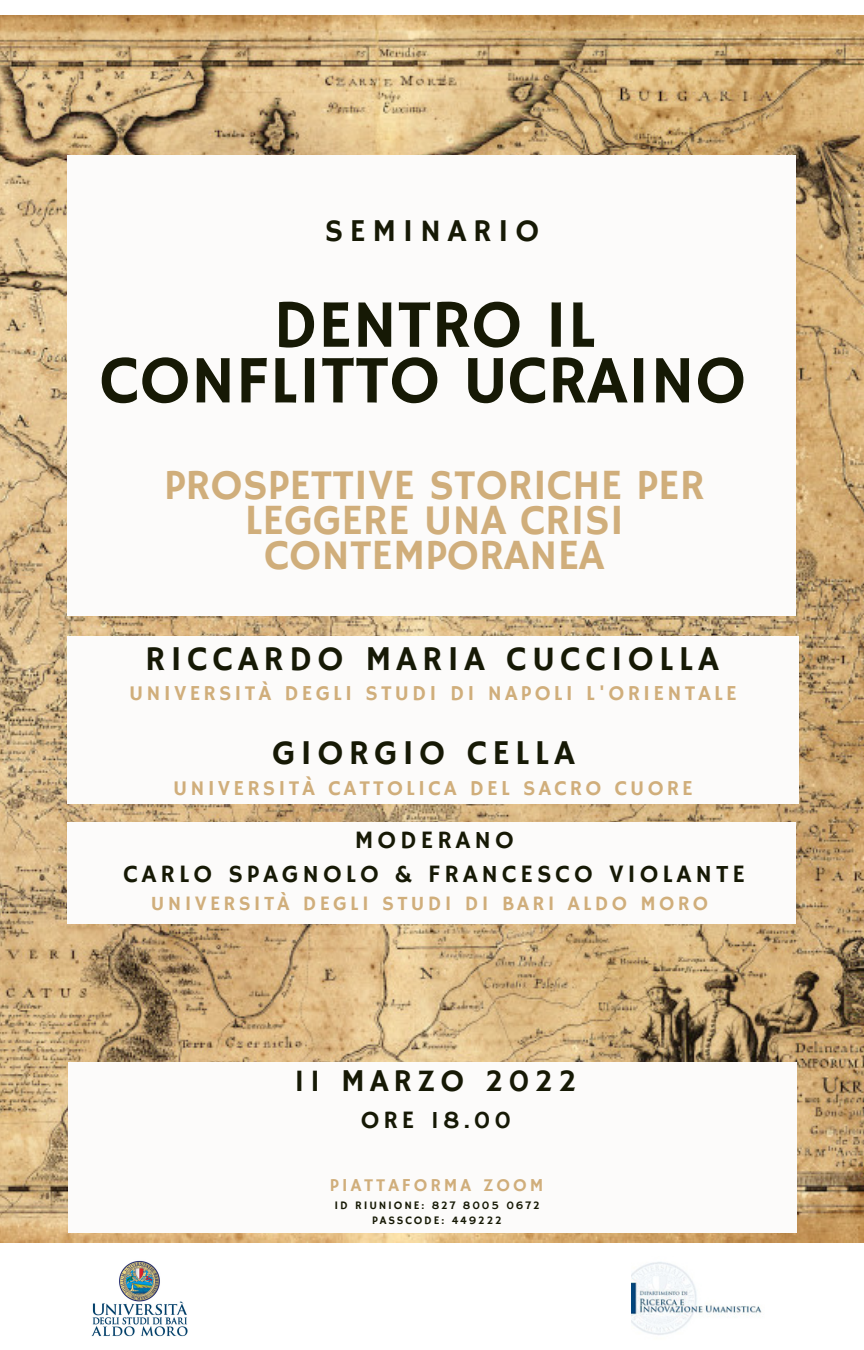
<style>
.page{position:relative;width:864px;height:1350px;background:#fff}
.page>*{position:absolute;margin:0;border:0;box-sizing:border-box;transform-origin:0 0}
.t1{font:68.17px/55.8px "Hammersmith One";color:#161905;text-align:center}
.t2{font:42.98px/35.6px "Hammersmith One";color:#d0ae7b;text-align:center}
.t3{font:34.65px "Hammersmith One";letter-spacing:.15em;color:#161905}
.t4{font:31.72px "Hammersmith One";letter-spacing:.16em;color:#161905}
.t5{font:31.72px "Hammersmith One";letter-spacing:.21em;color:#161905}
.t6{font:24.97px "Hammersmith One";letter-spacing:.16em;color:#161905}
.t7{font:21.15px "Hammersmith One";letter-spacing:.15em;color:#d0ae7b}
.t8{font:20.47px "Hammersmith One";letter-spacing:.16em;color:#d0ae7b}
.t9{font:18.22px "Hammersmith One";letter-spacing:.16em;color:#d0ae7b}
.t10{font:11.47px "Hammersmith One";letter-spacing:.16em;color:#161905}
</style>
<div class="page">
<img style="left:0;top:16px;width:864px;height:1227px">
<div style="left:68px;top:155px;width:728px;height:461px;background:#fcfbfa"></div>
<div style="left:68px;top:637px;width:731px;height:166px;background:#fcfbfa"></div>
<div style="left:67px;top:823px;width:729px;height:101px;background:#fcfbfa"></div>
<img style="left:91px;top:1260px;width:97px;height:77px">
<img style="left:631px;top:1262px;width:131px;height:73px">
<div style="left:69px;top:1062px;width:728px;height:171px;background:#fcfbfa"></div>
<p class="t5" style="left:325px;top:213px;width:216px">SEMINARIO</p>
<p class="t1" style="left:100px;top:300px;width:648px">DENTRO IL<br>CONFLITTO UCRAINO</p>
<p class="t2" style="left:164px;top:469px;width:542px">PROSPETTIVE STORICHE PER<br>LEGGERE UNA CRISI<br>CONTEMPORANEA</p>
<p class="t3" style="left:145px;top:639px;width:575px">RICCARDO MARIA CUCCIOLLA</p>
<p class="t7" style="left:129px;top:681px;width:609px">UNIVERSITÀ DEGLI STUDI DI NAPOLI L'ORIENTALE</p>
<p class="t3" style="left:272px;top:733px;width:304px">GIORGIO CELLA</p>
<p class="t7" style="left:173px;top:776px;width:521px">UNIVERSITÀ CATTOLICA DEL SACRO CUORE</p>
<p class="t6" style="left:355px;top:825px;width:160px">MODERANO</p>
<p class="t6" style="left:123px;top:859px;width:623px">CARLO SPAGNOLO &amp; FRANCESCO VIOLANTE</p>
<p class="t8" style="left:151px;top:892px;width:559px">UNIVERSITÀ DEGLI STUDI DI BARI ALDO MORO</p>
<p class="t4" style="left:294px;top:1063px;width:284px">11 MARZO 2022</p>
<p class="t6" style="left:361px;top:1106px;width:152px">ORE 18.00</p>
<p class="t9" style="left:330px;top:1174px;width:215px">PIATTAFORMA ZOOM</p>
<p class="t10" style="left:334px;top:1198px;width:207px">ID RIUNIONE: 827 8005 0672</p>
<p class="t10" style="left:372px;top:1214px;width:131px">PASSCODE: 449222</p>
</div>
